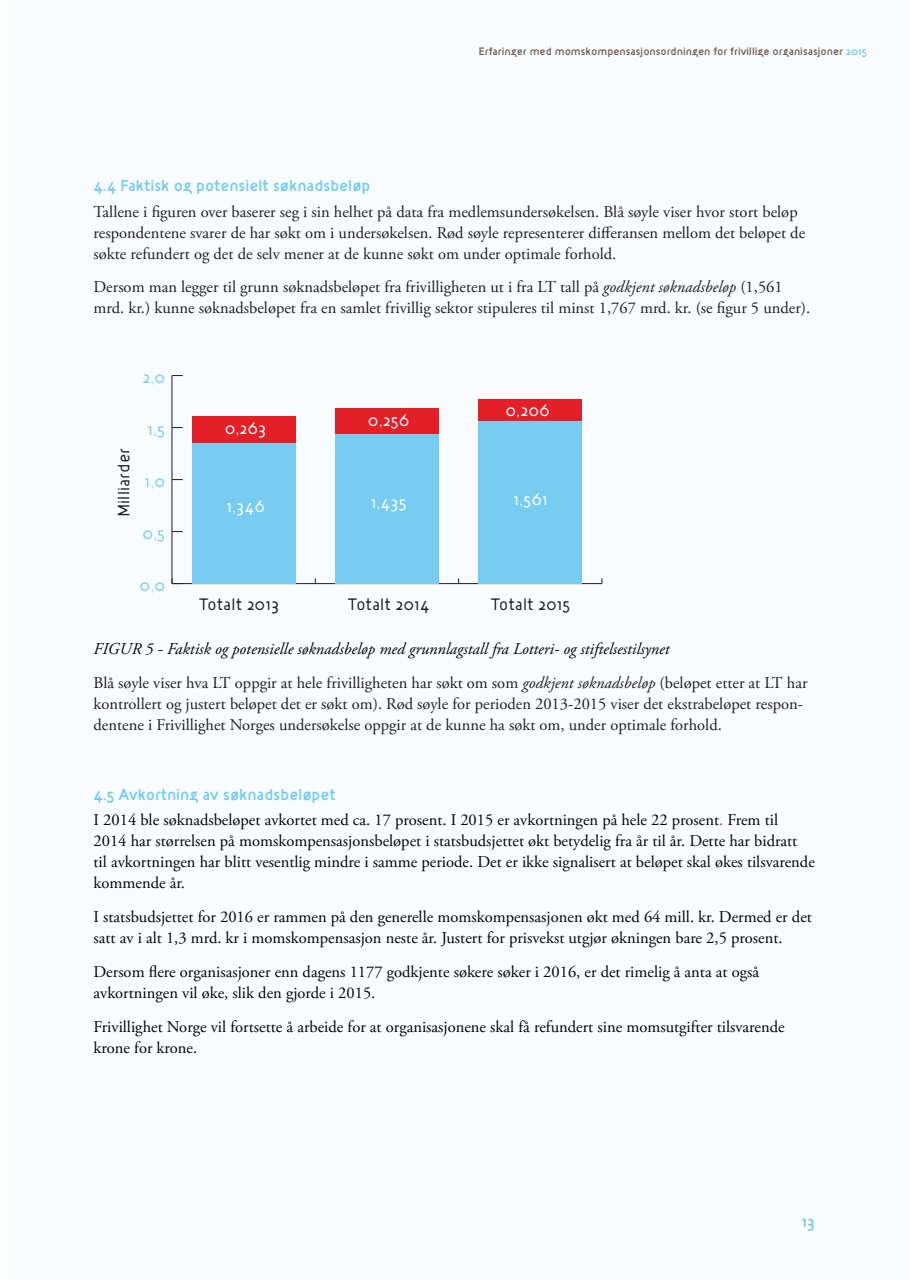
<style>
.page{position:relative;width:910px;height:1280px;background:#fff}
.page>*{position:absolute;margin:0;border:0;box-sizing:border-box;transform-origin:0 0}
.t1{font:300 17.25px "Target";color:#231f20}
.t2{font:300 17.25px "Target";color:#fff}
.t3{font:300 17.25px "Target";color:#78ccf2}
.t4{font:16.5px/21px "Adobe Garamond Pro";color:#040503}
.t5{font:16.5px/21px "Adobe Garamond Pro";color:#231f20}
.t6{font:italic 16.5px/33.8px "Adobe Garamond Pro";color:#040503}
.t7{font:16.5px "Target";color:#78ccf2}
.t8{font:11.25px "Target";color:#746053}
.s1{color:#78ccf2}
.s2{font-style:italic}
.s3{font-style:normal;color:#231f20}
.s4{color:#231f20}
.s5{color:#ee1f23}
</style>
<div class="page">
<div style="left:9px;top:0;width:901px;height:1280px;background:#f8fcfe"></div>
<hr style="left:172px;top:583px;width:430px;height:1px;background:#231f20">
<hr style="left:172px;top:375px;width:1px;height:209px;background:#231f20">
<div style="left:192px;top:416px;width:103px;height:28px;background:#e32027"></div>
<div style="left:335px;top:408px;width:104px;height:26px;background:#e32027"></div>
<div style="left:479px;top:400px;width:103px;height:21px;background:#e32027"></div>
<div style="left:192px;top:444px;width:103px;height:140px;background:#78ccf2"></div>
<div style="left:335px;top:434px;width:104px;height:150px;background:#78ccf2"></div>
<div style="left:479px;top:421px;width:103px;height:163px;background:#78ccf2"></div>
<p class="t8" style="left:479px;top:44px;width:390px">Erfaringer med momskompensasjonsordningen for frivillige organisasjoner <span class="s1">2015</span></p>
<p class="t7" style="left:94px;top:176px;width:278px">4.4 Faktisk og potensielt søknadsbeløp</p>
<p class="t5" style="left:94px;top:201px;width:713px">Tallene i figuren over baserer seg i sin helhet på data fra medlemsundersøkelsen. Blå søyle viser hvor stort beløp respondentene svarer de har søkt om i undersøkelsen. Rød søyle representerer differansen mellom det beløpet de søkte refundert og det de selv mener at de kunne søkt om under optimale forhold.</p>
<p class="t5" style="left:94px;top:277px;width:718px">Dersom man legger til grunn søknadsbeløpet fra frivilligheten ut i fra LT tall på <span class="s2">godkjent søknadsbeløp</span> (1,561 mrd. kr.) kunne søknadsbeløpet fra en samlet frivillig sektor stipuleres til minst 1,767 mrd. kr. (se figur 5 under).</p>
<p class="t3" style="left:142px;top:367px;width:24px">2,0</p>
<p class="t1" style="left:114px;top:517px;width:70px;rotate:-90deg">Milliarder</p>
<p class="t3" style="left:147px;top:419px;width:19px">1,5</p>
<p class="t3" style="left:145px;top:471px;width:22px">1,0</p>
<p class="t3" style="left:142px;top:523px;width:24px">0,5</p>
<p class="t3" style="left:140px;top:575px;width:27px">0,0</p>
<p class="t2" style="left:225px;top:418px;width:43px">0,263</p>
<p class="t2" style="left:368px;top:410px;width:43px">0,256</p>
<p class="t2" style="left:506px;top:400px;width:46px">0,206</p>
<p class="t2" style="left:226px;top:496px;width:40px">1,346</p>
<p class="t2" style="left:514px;top:489px;width:36px">1,561</p>
<p class="t2" style="left:371px;top:492px;width:38px">1,435</p>
<p class="t1" style="left:199px;top:594px;width:82px">Totalt 2013</p>
<p class="t1" style="left:348px;top:594px;width:83px">Totalt 2014</p>
<p class="t1" style="left:491px;top:594px;width:81px">Totalt 2015</p>
<p class="t6" style="left:94px;top:632px;width:716px">FIGUR 5 - Faktisk og potensielle søknadsbeløp med grunnlagstall fra Lotteri- og stiftelsestilsynet<br><span class="s3">Blå søyle viser hva LT oppgir at hele frivilligheten har søkt om som</span> <span class="s4">godkjent søknadsbeløp</span> <span class="s3">(beløpet etter at LT har</span></p>
<p class="t5" style="left:94px;top:693px;width:711px">kontrollert og justert beløpet det er søkt om). Rød søyle for perioden 2013-2015 viser det ekstrabeløpet respon&shy;dentene i Frivillighet Norges undersøkelse oppgir at de kunne ha søkt om, under optimale forhold.</p>
<p class="t7" style="left:94px;top:784px;width:244px">4.5 Avkortning av søknadsbeløpet</p>
<p class="t4" style="left:94px;top:810px;width:723px">I 2014 ble søknadsbeløpet avkortet med ca. 17 prosent. I 2015 er avkortningen på hele 22 prosent<span class="s5">.</span> Frem til 2014 har størrelsen på momskompensasjonsbeløpet i statsbudsjettet økt betydelig fra år til år. Dette har bidratt til avkortningen har blitt vesentlig mindre i samme periode. Det er ikke signalisert at beløpet skal økes tilsvarende kommende år.</p>
<p class="t4" style="left:94px;top:907px;width:720px">I statsbudsjettet for 2016 er rammen på den generelle momskompensasjonen økt med 64 mill. kr. Dermed er det satt av i alt 1,3 mrd. kr i momskompensasjon neste år. Justert for prisvekst utgjør økningen bare 2,5 prosent.</p>
<p class="t4" style="left:94px;top:962px;width:667px">Dersom flere organisasjoner enn dagens 1177 godkjente søkere søker i 2016, er det rimelig å anta at også avkortningen vil øke, slik den gjorde i 2015.</p>
<p class="t4" style="left:94px;top:1016px;width:693px">Frivillighet Norge vil fortsette å arbeide for at organisasjonene skal få refundert sine momsutgifter tilsvarende krone for krone.</p>
<p class="t7" style="left:802px;top:1211px;width:15px">13</p>
</div>
